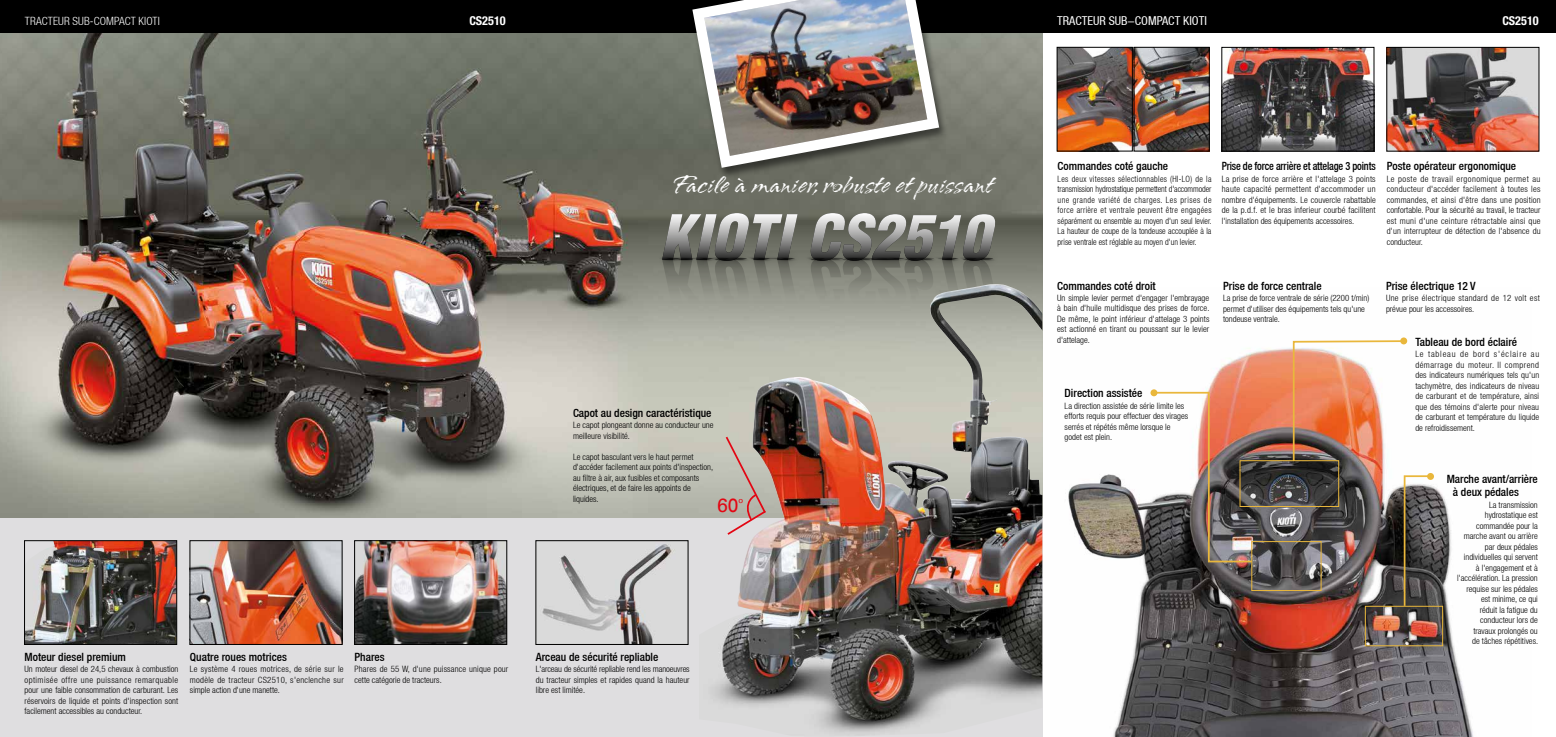
<style>
.page{position:relative;width:1556px;height:737px;background:#fff}
.page>*{position:absolute;margin:0;border:0;box-sizing:border-box;transform-origin:0 0}
.t1{font:28.26px "Arid ITCTT";color:#fff}
.t2{font:19.25px "Univers LT";color:#e30613}
.t3{font:condensed 12.25px "Helvetica Neue LT";color:#fff}
.t4{font:700 condensed 12.25px "Helvetica Neue LT Std";color:#fff}
.t5{font:500 condensed 11.38px/13.7px "Helvetica Neue LT";color:#000}
.t6{font:500 condensed 11.38px "Helvetica Neue LT";color:#000;scale:.9 1}
.t7{font:300 condensed 11.38px "Helvetica Neue LT";letter-spacing:.01em;color:#fff}
.t8{font:300 condensed 8.75px/10.5px "Helvetica Neue LT";color:#000;text-align:justify}
.t9{font:300 condensed 8.75px/10.5px "Helvetica Neue LT";color:#000;text-align:justify;scale:.94 1}
.t10{font:300 condensed 8.75px/10.5px "Helvetica Neue LT";letter-spacing:.035em;color:#000}
.t11{font:7.88px "Univers LT";color:#e30613}
</style>
<div class="page">
<img style="left:0;top:32px;width:1042px;height:486px">
<div style="left:0;top:518px;width:1042px;height:219px;background:#dfdee0"></div>
<img style="left:1068px;top:337px;width:406px;height:400px">
<div style="left:0;top:0;width:1555px;height:32px;background:#000"></div>
<img style="left:192px;top:542px;width:148px;height:100px">
<div style="left:190px;top:540px;width:152px;height:104px;border:1px solid #000"></div>
<img style="left:1388px;top:49px;width:148px;height:100px">
<div style="left:1386px;top:47px;width:152px;height:104px;border:1px solid #000"></div>
<img style="left:1223px;top:49px;width:148px;height:100px">
<div style="left:1221px;top:47px;width:152px;height:104px;border:1px solid #000"></div>
<img style="left:26px;top:542px;width:149px;height:100px">
<div style="left:24px;top:540px;width:153px;height:104px;border:1px solid #000"></div>
<img style="left:356px;top:542px;width:149px;height:100px">
<div style="left:354px;top:540px;width:153px;height:104px;border:1px solid #000"></div>
<img style="left:542px;top:544px;width:134px;height:98px">
<div style="left:535px;top:540px;width:153px;height:104px;border:1px solid #000"></div>
<div style="left:1239px;top:460px;width:99px;height:47px;border:1px solid #e9b73c"></div>
<img style="left:1291px;top:339px;width:112px;height:123px">
<div style="left:1400px;top:337px;width:6px;height:7px;background:#e9b73c;border-radius:50%"></div>
<div style="left:1364px;top:606px;width:78px;height:40px;border:1px solid #e9b73c"></div>
<div style="left:1426px;top:473px;width:7px;height:7px;background:#e9b73c;border-radius:50%"></div>
<svg style="left:1402px;top:474px;width:27px;height:133px;background:#605b51"></svg>
<div style="left:1251px;top:541px;width:70px;height:50px;border:1px solid #e9b73c"></div>
<div style="left:1150px;top:389px;width:7px;height:7px;background:#e9b73c;border-radius:50%"></div>
<img style="left:1154px;top:391px;width:99px;height:172px">
<img style="left:1058px;top:47px;width:149px;height:104px">
<div style="left:1133px;top:47px;width:76px;height:104px;border:1px solid #000"></div>
<div style="left:1056px;top:47px;width:76px;height:104px;border:1px solid #000"></div>
<div style="left:689px;top:0;width:258px;height:179px;background:#000;opacity:.5"></div>
<svg style="left:692px;top:0;width:247px;height:168px"></svg>
<img style="left:704px;top:0;width:223px;height:156px">
<svg style="left:653px;top:213px;width:348px;height:93px;background:#7d7e77"></svg>
<img style="left:699px;top:284px;width:343px;height:452px">
<h3 class="t7" style="left:25px;top:14px;width:137px">TRACTEUR SUB-COMPACT KIOTI</h3>
<h3 class="t4" style="left:469px;top:13px;width:38px">CS2510</h3>
<h3 class="t3" style="left:1057px;top:14px;width:151px">TRACTEUR SUB-COMPACT KIOTI</h3>
<h3 class="t4" style="left:1502px;top:13px;width:38px">CS2510</h3>
<h1 class="t1" style="left:672px;top:169px;width:322px">Facile à manier, robuste et puissant</h1>
<h3 class="t5" style="left:573px;top:406px;width:140px">Capot au design caractéristique</h3>
<p class="t8" style="left:573px;top:420px;width:142px">Le capot plongeant donne au conducteur une meilleure visibilité.</p>
<p class="t8" style="left:573px;top:451px;width:142px;text-align:left">Le capot basculant vers le haut permet d'accéder facilement aux points d'inspection, au filtre à air, aux fusibles et composants électriques, et de faire les appoints de liquides.</p>
<h2 class="t2" style="left:717px;top:494px;width:23px">60</h2>
<p class="t11" style="left:738px;top:495px;width:6px">o</p>
<h3 class="t5" style="left:25px;top:650px;width:103px">Moteur diesel premium</h3>
<p class="t8" style="left:25px;top:664px;width:155px">Un moteur diesel de 24,5 chevaux à combustion optimisée offre une puissance remarquable pour une faible consommation de carburant. Les réservoirs de liquide et points d'inspection sont facilement accessibles au conducteur.</p>
<h3 class="t5" style="left:190px;top:650px;width:99px">Quatre roues motrices</h3>
<p class="t8" style="left:190px;top:664px;width:155px">Le système 4 roues motrices, de série sur le modèle de tracteur CS2510, s'enclenche sur simple action d'une manette.</p>
<h3 class="t5" style="left:354px;top:650px;width:32px">Phares</h3>
<p class="t8" style="left:354px;top:664px;width:155px">Phares de 55 W, d'une puissance unique pour cette catégorie de tracteurs.</p>
<h3 class="t5" style="left:536px;top:650px;width:124px">Arceau de sécurité repliable</h3>
<p class="t8" style="left:536px;top:664px;width:155px">L'arceau de sécurité repliable rend les manoeuvres du tracteur simples et rapides quand la hauteur libre est limitée.</p>
<h3 class="t5" style="left:1057px;top:159px;width:112px">Commandes coté gauche</h3>
<p class="t9" style="left:1057px;top:173px;width:165px">Les deux vitesses sélectionnables (HI-LO) de la transmission hydrostatique permettent d'accommoder une grande variété de charges. Les prises de force arrière et ventrale peuvent être engagées séparément ou ensemble au moyen d'un seul levier.<br>La hauteur de coupe de la tondeuse accouplée à la prise ventrale est réglable au moyen d'un levier.</p>
<h3 class="t6" style="left:1221px;top:160px;width:172px">Prise de force arrière et attelage 3 points</h3>
<p class="t8" style="left:1221px;top:173px;width:155px">La prise de force arrière et l'attelage 3 points haute capacité permettent d'accommoder un nombre d'équipements. Le couvercle rabattable de la p.d.f. et le bras inferieur courbé facilitent l'installation des équipements accessoires.</p>
<h3 class="t5" style="left:1386px;top:159px;width:131px">Poste opérateur ergonomique</h3>
<p class="t8" style="left:1386px;top:173px;width:155px">Le poste de travail ergonomique permet au conducteur d'accéder facilement à toutes les commandes, et ainsi d'être dans une position confortable. Pour la sécurité au travail, le tracteur est muni d'une ceinture rétractable ainsi que d'un interrupteur de détection de l'absence du conducteur.</p>
<h3 class="t5" style="left:1057px;top:278px;width:100px">Commandes coté droit</h3>
<p class="t8" style="left:1057px;top:292px;width:154px">Un simple levier permet d'engager l'embrayage à bain d'huile multidisque des prises de force.<br>De même, le point inférieur d'attelage 3 points est actionné en tirant ou poussant sur le levier d'attelage.</p>
<h3 class="t5" style="left:1222px;top:279px;width:100px">Prise de force centrale</h3>
<p class="t8" style="left:1222px;top:293px;width:148px;text-align:left">La prise de force ventrale de série (2200 t/min) permet d'utiliser des équipements tels qu'une tondeuse ventrale.</p>
<h3 class="t5" style="left:1064px;top:386px;width:79px">Direction assistée</h3>
<p class="t8" style="left:1064px;top:400px;width:125px;text-align:left">La direction assistée de série limite les efforts requis pour effectuer des virages serrés et répétés même lorsque le godet est plein.</p>
<h3 class="t5" style="left:1385px;top:279px;width:91px">Prise électrique 12 V</h3>
<p class="t10" style="left:1385px;top:293px;width:155px">Une prise électrique standard de 12 volt est prévue pour les accessoires.</p>
<h3 class="t5" style="left:1415px;top:335px;width:103px">Tableau de bord éclairé</h3>
<p class="t8" style="left:1415px;top:349px;width:125px">Le tableau de bord s'éclaire au démarrage du moteur. Il comprend des indicateurs numériques tels qu'un tachymètre, des indicateurs de niveau de carburant et de température, ainsi que des témoins d'alerte pour niveau de carburant et température du liquide de refroidissement.</p>
<h3 class="t5" style="left:1452px;top:471px;width:86px;text-indent:-6px">Marche avant/arrière à deux pédales</h3>
<p class="t8" style="left:1456px;top:499px;width:82px;text-align:right">La transmission hydrostatique est commandée pour la marche avant ou arrière par deux pédales individuelles qui servent<br>à l'engagement et à l'accélération. La pression requise sur les pédales est minime, ce qui<br>réduit la fatigue du conducteur lors de travaux prolongés ou<br>de tâches répétitives.</p>
</div>
